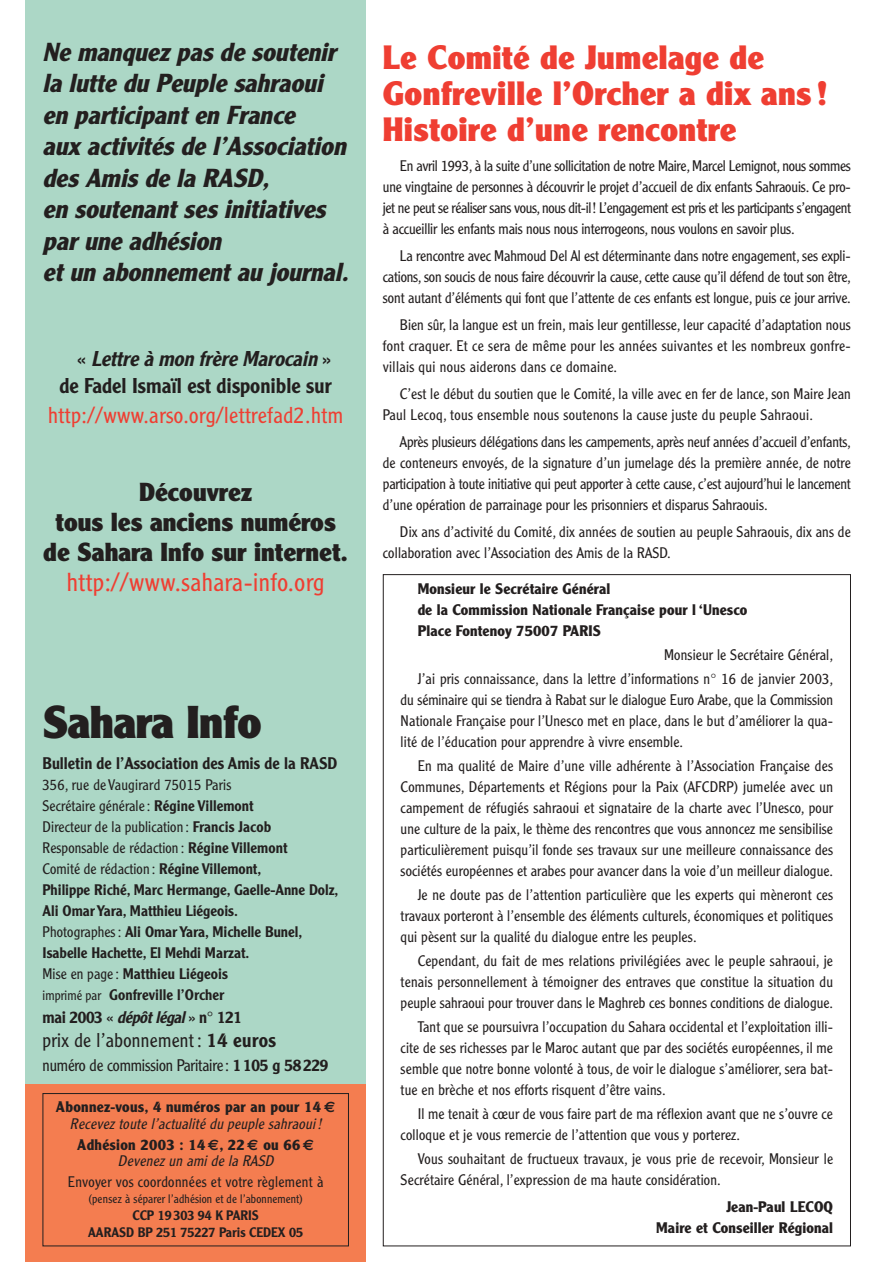
<style>
.page{position:relative;width:893px;height:1262px;background:#fff}
.page>*{position:absolute;margin:0;border:0;box-sizing:border-box;transform-origin:0 0}
.t1{font:900 45px "Clearface Gothic LH";letter-spacing:-.01em;color:#231f1f}
.t2{font:900 33px/36px "Clearface Gothic LH";letter-spacing:.01em;color:#ef3e32}
.t3{font:italic 700 25.5px/31.5px "Clearface Gothic LH";color:#231f1f}
.t4{font:900 25.5px/30px "Clearface Gothic LH";color:#231f1f;text-align:center}
.t5{font:300 25.5px "Clearface Gothic LH";letter-spacing:.02em;color:#ef3e32}
.t6{font:300 22.5px "Clearface Gothic LH";letter-spacing:.02em;color:#ef3e32}
.t7{font:500 21px/27px "Clearface Gothic LH";color:#231f1f;text-align:right}
.t8{font:300 19.5px "Clearface Gothic LH";letter-spacing:.015em;color:#231f1f}
.t9{font:500 16.5px "Clearface Gothic LH";color:#231f1f}
.t10{font:300 16.5px "Clearface Gothic LH";letter-spacing:-.01em;color:#231f1f}
.t11{font:500 16.5px "Clearface Gothic LH";letter-spacing:-.02em;color:#231f1f}
.t12{font:300 15px/21px "Clearface Gothic LH";letter-spacing:.01em;color:#231f1f;text-align:justify}
.t13{font:500 15px/21px "Clearface Gothic LH";color:#231f1f}
.t14{font:700 15px/21px "Clearface Gothic LH";letter-spacing:.01em;color:#231f1f;text-align:center}
.t15{font:italic 300 15px/16.5px "Clearface Gothic LH";color:#231f1f;text-align:center}
.t16{font:500 13.5px/16.5px "Clearface Gothic LH";color:#231f1f;text-align:center}
.t17{font:300 12px "Clearface Gothic LH";letter-spacing:.01em;color:#231f1f}
.s1{font-style:italic}
.s2{font-weight:300}
.s3{font-weight:300;font-size:13.5px}
.s4{font-weight:500}
.s5{font-weight:700;font-style:normal}
.s6{font-family:"Euro Sans";font-weight:700;font-style:normal}
.s7{font-family:"Euro Sans"}
.s8{font-weight:300;font-style:italic}
</style>
<div class="page">
<div style="left:26px;top:0;width:340px;height:1106px;background:#acd7c6"></div>
<div style="left:26px;top:1084px;width:340px;height:177px;background:#f47d50"></div>
<div style="left:43px;top:1093px;width:306px;height:153px;border:1px solid #231f1f"></div>
<h3 class="t3" style="left:43px;top:38px;width:312px">Ne manquez pas de soutenir la lutte du Peuple sahraoui en participant en France<br>aux activités de l’Association des Amis de la RASD,<br>en soutenant ses initiatives par une adhésion<br>et un abonnement au journal.</h3>
<h3 class="t7" style="left:59px;top:347px;width:274px">« <span class="s1">Lettre à mon frère Marocain</span> » de Fadel Ismaïl est disponible sur</h3>
<h3 class="t6" style="left:48px;top:407px;width:296px">http://www.arso.org/lettrefad2.htm</h3>
<h3 class="t4" style="left:43px;top:479px;width:306px">Découvrez<br>tous les anciens numéros de Sahara Info sur internet.</h3>
<h3 class="t5" style="left:67px;top:573px;width:259px">http://www.sahara-info.org</h3>
<h1 class="t1" style="left:43px;top:706px;width:221px">Sahara Info</h1>
<p class="t9" style="left:43px;top:757px;width:296px">Bulletin de l’Association des Amis de la RASD</p>
<p class="t13" style="left:43px;top:776px;width:297px"><span class="s2">356, rue de Vaugirard 75015 Paris<br>Secrétaire générale :</span> Régine Villemont<br><span class="s2">Directeur de la publication :</span> Francis Jacob <span class="s2">Responsable de rédaction :</span> Régine Villemont<br><span class="s2">Comité de rédaction :</span> Régine Villemont,<br>Philippe Riché, Marc Hermange, Gaelle-Anne Dolz, Ali Omar Yara, Matthieu Liégeois.<br><span class="s2">Photographes :</span> Ali Omar Yara, Michelle Bunel, Isabelle Hachette, El Mehdi Marzat.<br><span class="s2">Mise en page :</span> Matthieu Liégeois<br><span class="s3">imprimé par</span> Gonfreville l’Orcher</p>
<p class="t11" style="left:43px;top:1010px;width:201px">mai 2003 « <span class="s1">dépôtlégal</span>» n° 121</p>
<h3 class="t8" style="left:43px;top:1033px;width:235px">prix de l’abonnement : <span class="s4">14 euros</span></h3>
<p class="t10" style="left:43px;top:1058px;width:287px">numéro de commission Paritaire: <span class="s4">1105 g 58229</span></p>
<p class="t15" style="left:56px;top:1100px;width:281px"><span class="s5">Abonnez-vous, 4 numéros par an pour 14</span> <span class="s6">€<br></span>Recevez toute l’actualité du peuple sahraoui !</p>
<p class="t14" style="left:77px;top:1137px;width:238px;line-height:16.5px">Adhésion 2003 : 14 <span class="s7">€</span>, 22 <span class="s7">€</span> ou 66 <span class="s7">€<br></span><span class="s8">Devenez un ami de la RASD</span></p>
<p class="t12" style="left:68px;top:1172px;width:257px">Envoyer vos coordonnées et votre règlement à</p>
<p class="t17" style="left:88px;top:1194px;width:216px">(pensez à séparer l’adhésion et de l’abonnement)</p>
<p class="t16" style="left:88px;top:1208px;width:216px">CCP 19303 94 K PARIS<br>AARASD BP 251 75227 Paris CEDEX 05</p>
<h2 class="t2" style="left:383px;top:42px;width:447px">Le Comité de Jumelage de<br>Gonfreville l’Orcher a dix ans!<br>Histoire d’une rencontre</h2>
<p class="t12" style="left:383px;top:157px;width:469px;text-indent:17px">En avril 1993, à la suite d’une sollicitation de notre Maire, Marcel Lemignot, nous sommes une vingtaine de personnes à découvrir le projet d’accueil de dix enfants Sahraouis. Ce pro&shy;jet ne peut se réaliser sans vous, nous dit-il! L’engagement est pris et les participants s’engagent à accueillir les enfants mais nous nous interrogeons, nous voulons en savoir plus.</p>
<p class="t12" style="left:383px;top:247px;width:469px;text-indent:17px">La rencontre avec Mahmoud Del Al est déterminante dans notre engagement, ses expli&shy;cations, son soucis de nous faire découvrir la cause, cette cause qu’il défend de tout son être, sont autant d’éléments qui font que l’attente de ces enfants est longue, puis ce jour arrive.</p>
<p class="t12" style="left:383px;top:316px;width:469px;text-indent:17px">Bien sûr, la langue est un frein, mais leur gentillesse, leur capacité d’adaptation nous font craquer. Et ce sera de même pour les années suivantes et les nombreux gonfre&shy;villais qui nous aiderons dans ce domaine.</p>
<p class="t12" style="left:383px;top:385px;width:469px;text-indent:17px">C’est le début du soutien que le Comité, la ville avec en fer de lance, son Maire Jean<br>Paul Lecoq, tous ensemble nous soutenons la cause juste du peuple Sahraoui.</p>
<p class="t12" style="left:383px;top:433px;width:469px;text-indent:17px">Après plusieurs délégations dans les campements, après neuf années d’accueil d’enfants, de conteneurs envoyés, de la signature d’un jumelage dés la première année, de notre participation à toute initiative qui peut apporter à cette cause, c’est aujourd’hui le lancement d’une opération de parrainage pour les prisonniers et disparus Sahraouis.</p>
<p class="t12" style="left:383px;top:523px;width:469px;text-indent:17px">Dix ans d’activité du Comité, dix années de soutien au peuple Sahraouis, dix ans de collaboration avec l’Association des Amis de la RASD.</p>
<p class="t14" style="left:417px;top:580px;width:331px;text-align:left">Monsieur le Secrétaire Général<br>de la Commission Nationale Française pour l ‘Unesco<br>Place Fontenoy 75007 PARIS</p>
<p class="t12" style="left:417px;top:644px;width:417px;line-height:24px;text-align:right">Monsieur le Secrétaire Général,<br>J’ai pris connaissance, dans la lettre d’informations n° 16 de janvier 2003,</p>
<p class="t12" style="left:400px;top:691px;width:434px">du séminaire qui se tiendra à Rabat sur le dialogue Euro Arabe, que la Commission Nationale Française pour l’Unesco met en place, dans le but d’améliorer la qua&shy;lité de l’éducation pour apprendre à vivre ensemble.</p>
<p class="t12" style="left:400px;top:757px;width:434px;text-indent:17px">En ma qualité de Maire d’une ville adhérente à l’Association Française des Communes, Départements et Régions pour la Paix (AFCDRP) jumelée avec un campement de réfugiés sahraoui et signataire de la charte avec l’Unesco, pour une culture de la paix, le thème des rencontres que vous annoncez me sensibilise particulièrement puisqu’il fonde ses travaux sur une meilleure connaissance des sociétés européennes et arabes pour avancer dans la voie d’un meilleur dialogue.</p>
<p class="t12" style="left:400px;top:886px;width:434px;text-indent:17px">Je ne doute pas de l’attention particulière que les experts qui mèneront ces travaux porteront à l’ensemble des éléments culturels, économiques et politiques qui pèsent sur la qualité du dialogue entre les peuples.</p>
<p class="t12" style="left:400px;top:952px;width:434px;text-indent:17px">Cependant, du fait de mes relations privilégiées avec le peuple sahraoui, je tenais personnellement à témoigner des entraves que constitue la situation du peuple sahraoui pour trouver dans le Maghreb ces bonnes conditions de dialogue.</p>
<p class="t12" style="left:400px;top:1018px;width:434px;text-indent:17px">Tant que se poursuivra l’occupation du Sahara occidental et l’exploitation illi&shy;cite de ses richesses par le Maroc autant que par des sociétés européennes, il me semble que notre bonne volonté à tous, de voir le dialogue s’améliorer, sera bat&shy;tue en brèche et nos efforts risquent d’être vains.</p>
<p class="t12" style="left:400px;top:1105px;width:434px;text-indent:17px">Il me tenait à cœur de vous faire part de ma réflexion avant que ne s’ouvre ce colloque et je vous remercie de l’attention que vous y porterez.</p>
<p class="t12" style="left:400px;top:1150px;width:434px;text-indent:17px">Vous souhaitant de fructueux travaux, je vous prie de recevoir, Monsieur le<br>Secrétaire Général, l’expression de ma haute considération.</p>
<p class="t14" style="left:656px;top:1198px;width:178px;text-align:right">Jean-Paul LECOQ<br>Maire et Conseiller Régional</p>
</div>
